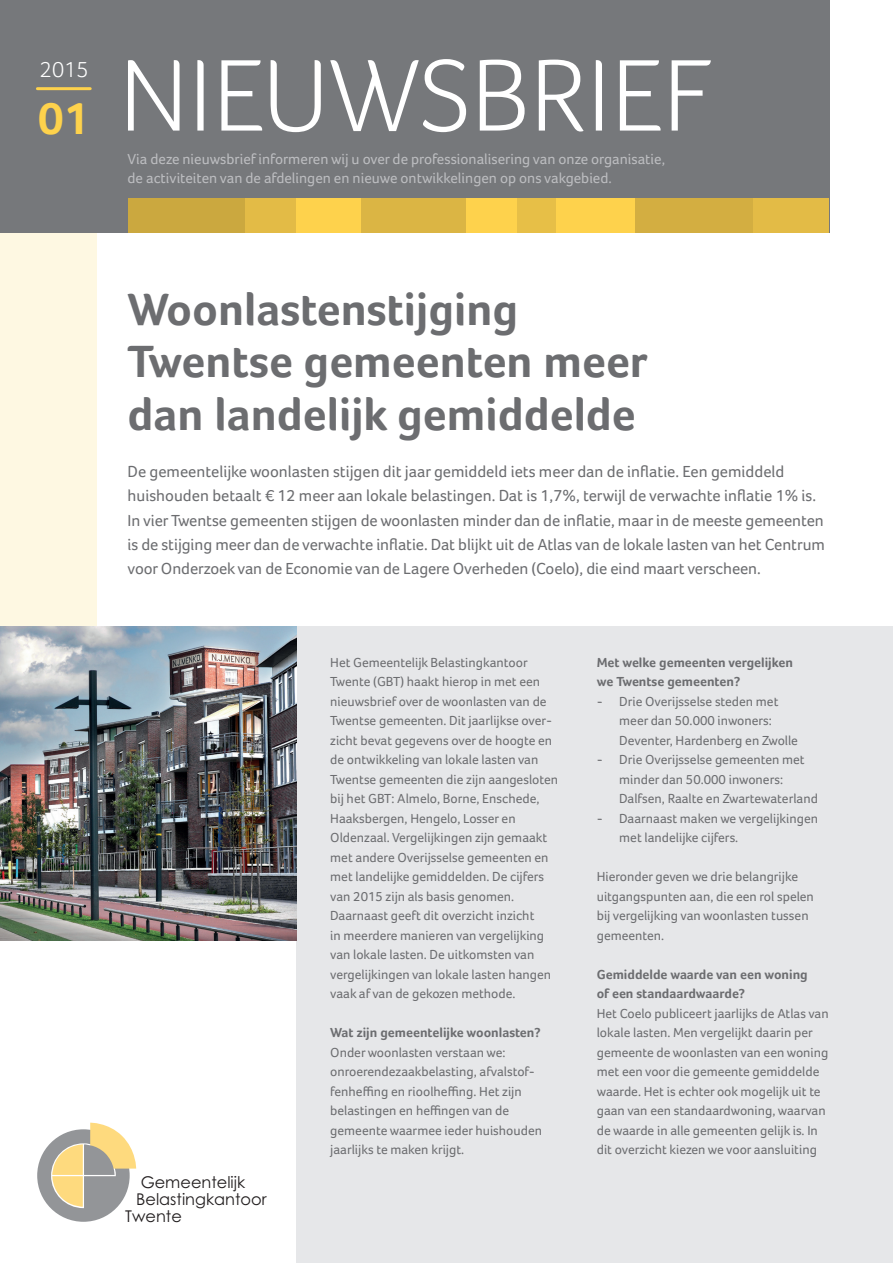
<style>
.page{position:relative;width:893px;height:1263px;background:#fff}
.page>*{position:absolute;margin:0;border:0;box-sizing:border-box;transform-origin:0 0}
.t1{font:300 105px "Foco";color:#fff}
.t2{font:700 46.5px/52.5px "Foco";color:#6c6d70}
.t3{font:700 46.5px "Foco";color:#fed24c}
.t4{font:300 22.5px "Foco";color:#fff}
.t5{font:16.5px/24px "Foco";letter-spacing:-.005em;color:#6c6d70}
.t6{font:16.2px "Century Gothic";color:#231f20}
.t7{font:15px/19.5px "Foco";color:#bcbdc0}
.t8{font:13.5px/19.5px "Foco";color:#6c6d70}
.t9{font:700 13.5px/19.5px "Foco";color:#6c6d70}
</style>
<div class="page">
<div style="left:0;top:233px;width:97px;height:398px;background:#fef8e2"></div>
<div style="left:296px;top:626px;width:597px;height:637px;background:#e6e7e9"></div>
<div style="left:0;top:0;width:829px;height:233px;background:#76787b"></div>
<div style="left:206px;top:199px;width:90px;height:34px;background:#e3bb46"></div>
<div style="left:296px;top:199px;width:65px;height:34px;background:#fed24c"></div>
<div style="left:439px;top:199px;width:78px;height:34px;background:#fed24c"></div>
<div style="left:517px;top:199px;width:78px;height:34px;background:#e7bf47"></div>
<div style="left:556px;top:199px;width:117px;height:34px;background:#fed24c"></div>
<div style="left:635px;top:199px;width:127px;height:34px;background:#d3ae41"></div>
<div style="left:753px;top:199px;width:76px;height:34px;background:#e3bb46"></div>
<div style="left:128px;top:199px;width:116px;height:34px;background:#cba83f"></div>
<div style="left:361px;top:199px;width:105px;height:34px;background:#dbb544"></div>
<hr style="left:37px;top:87px;width:53px;height:3px;background:#fed24c">
<img style="left:0;top:626px;width:296px;height:314px">
<div style="left:37px;top:1129px;width:93px;height:93px;background:#939598;border-radius:50%"></div>
<svg style="left:52px;top:1123px;width:84px;height:86px"></svg>
<h3 class="t4" style="left:40px;top:56px;width:50px">2015</h3>
<h2 class="t3" style="left:38px;top:91px;width:53px">01</h2>
<h1 class="t1" style="left:119px;top:35px;width:594px">NIEUWSBRIEF</h1>
<p class="t7" style="left:128px;top:149px;width:539px">Via deze nieuwsbrief informeren wij u over de professionalisering van onze organisatie, de activiteiten van de afdelingen en nieuwe ontwikkelingen op ons vakgebied.</p>
<h2 class="t2" style="left:128px;top:282px;width:521px">Woonlastenstijging<br>Twentse gemeenten meer dan landelijk gemiddelde</h2>
<p class="t5" style="left:128px;top:460px;width:699px">De gemeentelijke woonlasten stijgen dit jaar gemiddeld iets meer dan de inflatie. Een gemiddeld huishouden betaalt € 12 meer aan lokale belastingen. Dat is 1,7%, terwijl de verwachte inflatie 1% is.<br>In vier Twentse gemeenten stijgen de woonlasten minder dan de inflatie, maar in de meeste gemeenten is de stijging meer dan de verwachte inflatie. Dat blijkt uit de Atlas van de lokale lasten van het Centrum voor Onderzoek van de Economie van de Lagere Overheden (Coelo), die eind maart verscheen.</p>
<p class="t6" style="left:141px;top:1172px;width:106px">Gemeentelijk</p>
<p class="t6" style="left:136px;top:1189px;width:132px">Belastingkantoor</p>
<p class="t6" style="left:125px;top:1206px;width:58px">Twente</p>
<p class="t8" style="left:330px;top:652px;width:229px">Het Gemeentelijk Belastingkantoor Twente (GBT) haakt hierop in met een nieuwsbrief over de woonlasten van de Twentse gemeenten. Dit jaarlijkse over&shy;zicht bevat gegevens over de hoogte en de ontwikkeling van lokale lasten van Twentse gemeenten die zijn aangesloten bij het GBT: Almelo, Borne, Enschede, Haaksbergen, Hengelo, Losser en Oldenzaal. Vergelijkingen zijn gemaakt met andere Overijsselse gemeenten en met landelijke gemiddelden. De cijfers van 2015 zijn als basis genomen.<br>Daarnaast geeft dit overzicht inzicht<br>in meerdere manieren van vergelijking van lokale lasten. De uitkomsten van vergelijkingen van lokale lasten hangen vaak af van de gekozen methode.</p>
<p class="t9" style="left:330px;top:1023px;width:212px">Wat zijn gemeentelijke woonlasten?</p>
<p class="t8" style="left:330px;top:1042px;width:213px">Onder woonlasten verstaan we: onroerendezaakbelasting, afvalstof&shy;fenheffing en rioolheffing. Het zijn belastingen en heffingen van de gemeente waarmee ieder huishouden jaarlijks te maken krijgt.</p>
<p class="t9" style="left:597px;top:652px;width:198px">Met welke gemeenten vergelijken we Twentse gemeenten?</p>
<p class="t8" style="left:619px;top:691px;width:180px;text-indent:-23px">- Drie Overijsselse steden met meer dan 50.000 inwoners:<br>Deventer, Hardenberg en Zwolle</p>
<p class="t8" style="left:619px;top:750px;width:200px;text-indent:-23px">- Drie Overijsselse gemeenten met minder dan 50.000 inwoners:<br>Dalfsen, Raalte en Zwartewaterland</p>
<p class="t8" style="left:619px;top:808px;width:200px;text-indent:-23px">- Daarnaast maken we vergelijkingen met landelijke cijfers.</p>
<p class="t8" style="left:597px;top:867px;width:219px">Hieronder geven we drie belangrijke uitgangspunten aan, die een rol spelen bij vergelijking van woonlasten tussen gemeenten.</p>
<p class="t9" style="left:597px;top:964px;width:212px">Gemiddelde waarde van een woning of een standaardwaarde?</p>
<p class="t8" style="left:597px;top:1003px;width:233px">Het Coelo publiceert jaarlijks de Atlas van lokale lasten. Men vergelijkt daarin per gemeente de woonlasten van een woning met een voor die gemeente gemiddelde waarde. Het is echter ook mogelijk uit te gaan van een standaardwoning, waarvan de waarde in alle gemeenten gelijk is. In dit overzicht kiezen we voor aansluiting</p>
</div>
